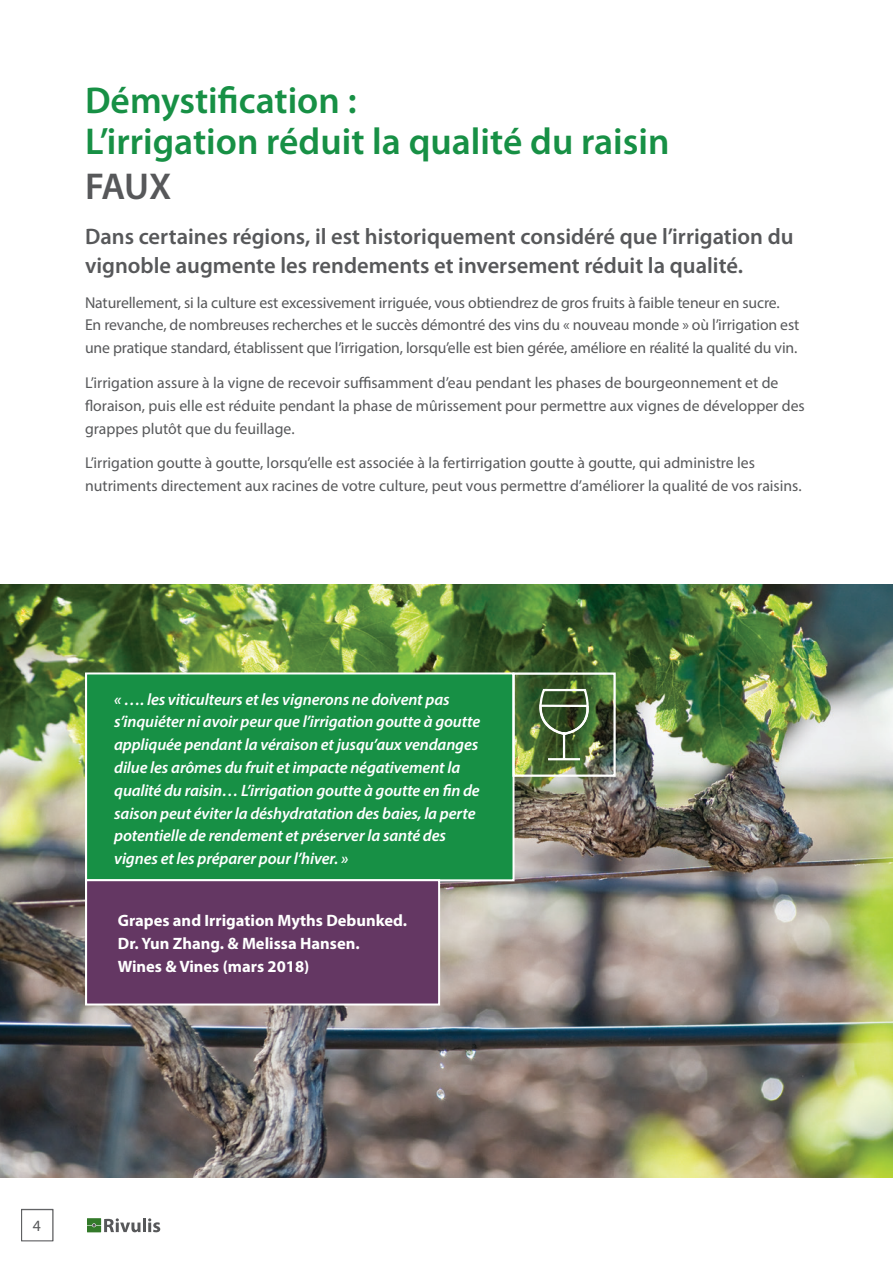
<style>
.page{position:relative;width:893px;height:1263px;background:#fff}
.page>*{position:absolute;margin:0;border:0;box-sizing:border-box;transform-origin:0 0}
.t1{font:600 37.5px/40.5px "Myriad Pro";color:#179045}
.t2{font:600 37.5px "Myriad Pro";color:#57585a}
.t3{font:600 22.5px/28.5px "Myriad Pro";color:#57585a}
.t4{font:italic 600 16.5px/22.8px "Myriad Pro";letter-spacing:-.01em;color:#fff}
.t5{font:700 16.5px/22.8px "Myriad Pro";color:#fff}
.t6{font:15.75px/22.8px "Myriad Pro";letter-spacing:-.005em;color:#57585a}
</style>
<div class="page">
<hr style="left:143px;top:1218px;width:3px;height:14px;background:#57585a">
<svg style="left:148px;top:1218px;width:12px;height:14px"></svg>
<svg style="left:87px;top:1218px;width:54px;height:14px"></svg>
<img style="left:0;top:585px;width:893px;height:593px">
<div style="left:21px;top:1209px;width:32px;height:32px;background:#fff;border:1px solid #57585a"></div>
<div style="left:84px;top:671px;width:431px;height:211px;background:#179045"></div>
<svg style="left:84px;top:878px;width:357px;height:128px;background:#6a4169"></svg>
<hr style="left:892px;top:663px;width:1px;height:515px;background:#57585a">
<div style="left:512px;top:672px;width:104px;height:105px;border:2px solid #fff"></div>
<svg style="left:540px;top:688px;width:51px;height:73px;background:#58704a"></svg>
<h1 class="t1" style="left:85px;top:79px;width:586px">Démystification :<br>L’irrigation réduit la qualité du raisin</h1>
<h1 class="t2" style="left:85px;top:162px;width:88px">FAUX</h1>
<h2 class="t3" style="left:85px;top:222px;width:710px">Dans certaines régions, il est historiquement considéré que l’irrigation du vignoble augmente les rendements et inversement réduit la qualité.</h2>
<p class="t6" style="left:85px;top:291px;width:716px">Naturellement, si la culture est excessivement irriguée, vous obtiendrez de gros fruits à faible teneur en sucre.<br>En revanche, de nombreuses recherches et le succès démontré des vins du « nouveau monde » où l’irrigation est une pratique standard, établissent que l’irrigation, lorsqu’elle est bien gérée, améliore en réalité la qualité du vin.</p>
<p class="t6" style="left:85px;top:371px;width:721px">L’irrigation assure à la vigne de recevoir suffisamment d’eau pendant les phases de bourgeonnement et de floraison, puis elle est réduite pendant la phase de mûrissement pour permettre aux vignes de développer des grappes plutôt que du feuillage.</p>
<p class="t6" style="left:85px;top:451px;width:718px">L’irrigation goutte à goutte, lorsqu’elle est associée à la fertirrigation goutte à goutte, qui administre les nutriments directement aux racines de votre culture, peut vous permettre d’améliorer la qualité de vos raisins.</p>
<p class="t4" style="left:114px;top:687px;width:368px">« …. les viticulteurs et les vignerons ne doivent pas s’inquiéter ni avoir peur que l’irrigation goutte à goutte appliquée pendant la véraison et jusqu’aux vendanges dilue les arômes du fruit et impacte négativement la qualité du raisin… L’irrigation goutte à goutte en fin de saison peut éviter la déshydratation des baies, la perte potentielle de rendement et préserver la santé des vignes et les préparer pour l’hiver. »</p>
<p class="t5" style="left:118px;top:910px;width:291px">Grapes and Irrigation Myths Debunked.<br>Dr. Yun Zhang. &amp; Melissa Hansen.<br>Wines &amp; Vines (mars 2018)</p>
<p class="t6" style="left:33px;top:1214px;width:10px">4</p>
</div>
